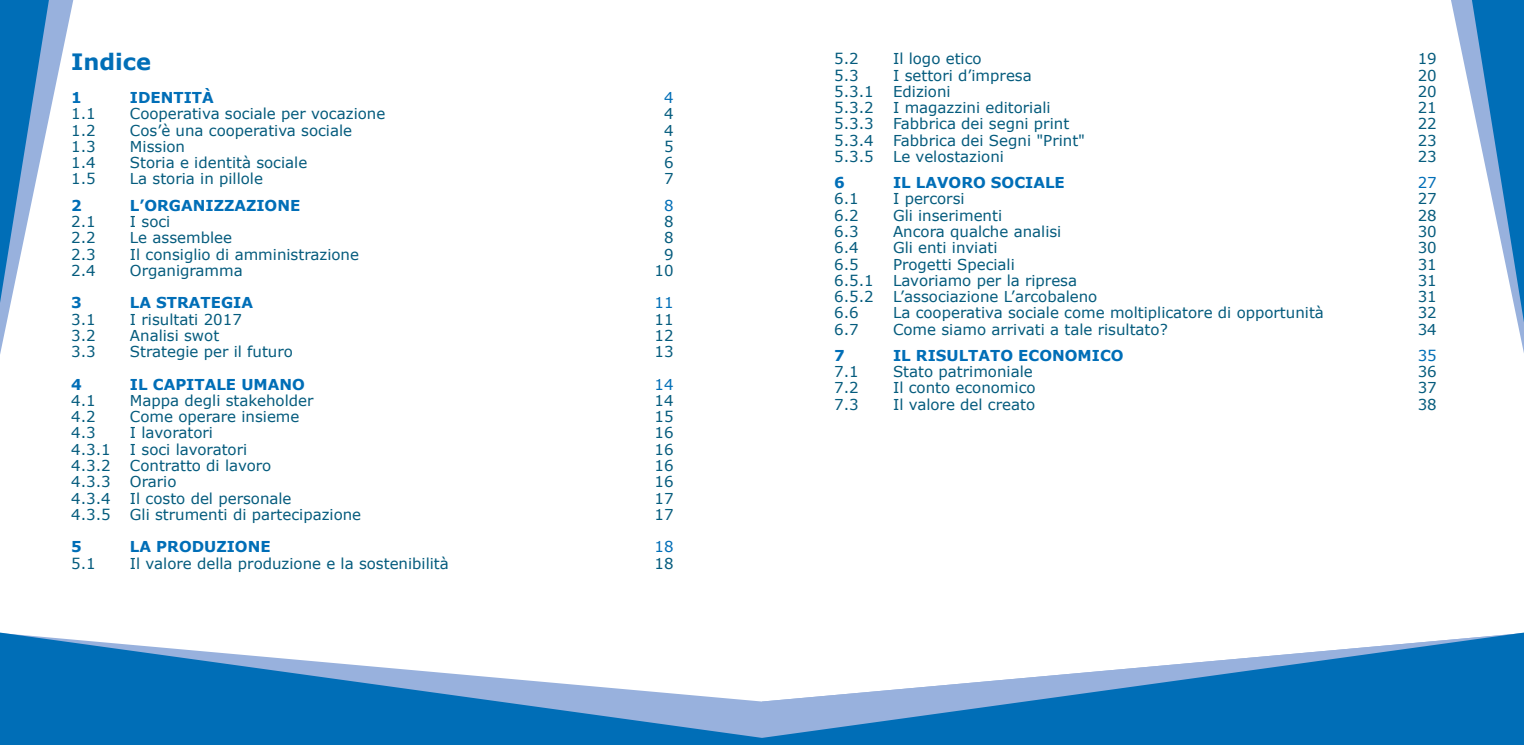
<style>
.page{position:relative;width:1524px;height:745px;background:#fff}
.page>*{position:absolute;margin:0;border:0;box-sizing:border-box;transform-origin:0 0}
.t1{font:700 22.5px "Verdana";color:#006eb7}
.t2{font:15px "Verdana";color:#045b7d}
.t3{font:700 15px "Verdana";color:#006eb7}
.t4{font:15px "Verdana";color:#006eb7}
</style>
<div class="page">
<svg style="left:87px;top:640px;width:675px;height:104px;fill:#006eb7"></svg>
<svg style="left:60px;top:0;width:27px;height:744px"></svg>
<svg style="left:1460px;top:0;width:64px;height:353px"></svg>
<svg style="left:0;top:0;width:60px;height:744px"></svg>
<svg style="left:762px;top:632px;width:762px;height:112px;fill:#006eb7"></svg>
<h1 class="t1" style="left:71px;top:46px;width:81px">Indice</h1>
<p class="t2" style="left:834px;top:49px;width:26px">5.2</p>
<p class="t2" style="left:893px;top:49px;width:90px">Il logo etico</p>
<p class="t2" style="left:1417px;top:49px;width:21px">19</p>
<p class="t2" style="left:834px;top:65px;width:26px">5.3</p>
<p class="t2" style="left:893px;top:65px;width:140px">I settori d’impresa</p>
<p class="t2" style="left:1417px;top:65px;width:21px">20</p>
<p class="t2" style="left:834px;top:81px;width:41px">5.3.1</p>
<p class="t2" style="left:893px;top:81px;width:59px">Edizioni</p>
<p class="t2" style="left:1417px;top:81px;width:21px">20</p>
<p class="t2" style="left:834px;top:97px;width:41px">5.3.2</p>
<p class="t2" style="left:893px;top:97px;width:159px">I magazzini editoriali</p>
<p class="t2" style="left:1417px;top:97px;width:21px">21</p>
<p class="t2" style="left:834px;top:113px;width:41px">5.3.3</p>
<p class="t2" style="left:893px;top:113px;width:178px">Fabbrica dei segni print</p>
<p class="t2" style="left:1417px;top:113px;width:21px">22</p>
<p class="t2" style="left:834px;top:130px;width:41px">5.3.4</p>
<p class="t2" style="left:893px;top:130px;width:194px">Fabbrica dei Segni "Print"</p>
<p class="t2" style="left:1417px;top:130px;width:21px">23</p>
<p class="t2" style="left:834px;top:146px;width:41px">5.3.5</p>
<p class="t2" style="left:893px;top:146px;width:112px">Le velostazioni</p>
<p class="t2" style="left:1417px;top:146px;width:21px">23</p>
<p class="t3" style="left:834px;top:172px;width:12px">6</p>
<p class="t3" style="left:893px;top:172px;width:173px">IL LAVORO SOCIALE</p>
<p class="t4" style="left:1417px;top:172px;width:21px">27</p>
<p class="t2" style="left:834px;top:188px;width:26px">6.1</p>
<p class="t2" style="left:893px;top:188px;width:73px">I percorsi</p>
<p class="t2" style="left:1417px;top:188px;width:21px">27</p>
<p class="t2" style="left:834px;top:205px;width:26px">6.2</p>
<p class="t2" style="left:893px;top:205px;width:111px">Gli inserimenti</p>
<p class="t2" style="left:1417px;top:205px;width:21px">28</p>
<p class="t2" style="left:834px;top:221px;width:26px">6.3</p>
<p class="t2" style="left:893px;top:221px;width:170px">Ancora qualche analisi</p>
<p class="t2" style="left:1417px;top:221px;width:21px">30</p>
<p class="t2" style="left:834px;top:237px;width:26px">6.4</p>
<p class="t2" style="left:893px;top:237px;width:106px">Gli enti inviati</p>
<p class="t2" style="left:1417px;top:237px;width:21px">30</p>
<p class="t2" style="left:834px;top:253px;width:26px">6.5</p>
<p class="t2" style="left:893px;top:253px;width:123px">Progetti Speciali</p>
<p class="t2" style="left:1417px;top:253px;width:21px">31</p>
<p class="t2" style="left:834px;top:270px;width:41px">6.5.1</p>
<p class="t2" style="left:893px;top:270px;width:186px">Lavoriamo per la ripresa</p>
<p class="t2" style="left:1417px;top:270px;width:21px">31</p>
<p class="t2" style="left:834px;top:286px;width:41px">6.5.2</p>
<p class="t2" style="left:893px;top:286px;width:206px">L’associazione L’arcobaleno</p>
<p class="t2" style="left:1417px;top:286px;width:21px">31</p>
<p class="t2" style="left:834px;top:302px;width:26px">6.6</p>
<p class="t2" style="left:893px;top:302px;width:432px">La cooperativa sociale come moltiplicatore di opportunità</p>
<p class="t2" style="left:1417px;top:302px;width:21px">32</p>
<p class="t2" style="left:834px;top:318px;width:26px">6.7</p>
<p class="t2" style="left:893px;top:318px;width:276px">Come siamo arrivati a tale risultato?</p>
<p class="t2" style="left:1417px;top:318px;width:21px">34</p>
<p class="t3" style="left:834px;top:344px;width:12px">7</p>
<p class="t3" style="left:893px;top:344px;width:232px">IL RISULTATO ECONOMICO</p>
<p class="t4" style="left:1417px;top:345px;width:21px">35</p>
<p class="t2" style="left:834px;top:361px;width:26px">7.1</p>
<p class="t2" style="left:893px;top:361px;width:141px">Stato patrimoniale</p>
<p class="t2" style="left:1417px;top:361px;width:21px">36</p>
<p class="t2" style="left:834px;top:377px;width:26px">7.2</p>
<p class="t2" style="left:893px;top:377px;width:144px">Il conto economico</p>
<p class="t2" style="left:1417px;top:377px;width:21px">37</p>
<p class="t2" style="left:834px;top:393px;width:26px">7.3</p>
<p class="t2" style="left:893px;top:393px;width:144px">Il valore del creato</p>
<p class="t2" style="left:1417px;top:393px;width:21px">38</p>
<p class="t3" style="left:71px;top:87px;width:12px">1</p>
<p class="t3" style="left:130px;top:87px;width:85px">IDENTITÀ</p>
<p class="t4" style="left:664px;top:87px;width:11px">4</p>
<p class="t2" style="left:71px;top:103px;width:26px">1.1</p>
<p class="t2" style="left:130px;top:103px;width:257px">Cooperativa sociale per vocazione</p>
<p class="t2" style="left:664px;top:103px;width:11px">4</p>
<p class="t2" style="left:71px;top:120px;width:26px">1.2</p>
<p class="t2" style="left:130px;top:120px;width:224px">Cos’è una cooperativa sociale</p>
<p class="t2" style="left:664px;top:120px;width:11px">4</p>
<p class="t2" style="left:71px;top:136px;width:26px">1.3</p>
<p class="t2" style="left:130px;top:136px;width:57px">Mission</p>
<p class="t2" style="left:664px;top:136px;width:11px">5</p>
<p class="t2" style="left:71px;top:152px;width:26px">1.4</p>
<p class="t2" style="left:130px;top:152px;width:179px">Storia e identità sociale</p>
<p class="t2" style="left:664px;top:152px;width:11px">6</p>
<p class="t2" style="left:71px;top:168px;width:26px">1.5</p>
<p class="t2" style="left:130px;top:168px;width:135px">La storia in pillole</p>
<p class="t2" style="left:664px;top:168px;width:11px">7</p>
<p class="t3" style="left:71px;top:194px;width:12px">2</p>
<p class="t3" style="left:130px;top:194px;width:172px">L’ORGANIZZAZIONE</p>
<p class="t4" style="left:664px;top:195px;width:11px">8</p>
<p class="t2" style="left:71px;top:211px;width:26px">2.1</p>
<p class="t2" style="left:130px;top:211px;width:42px">I soci</p>
<p class="t2" style="left:664px;top:211px;width:11px">8</p>
<p class="t2" style="left:71px;top:227px;width:26px">2.2</p>
<p class="t2" style="left:130px;top:227px;width:104px">Le assemblee</p>
<p class="t2" style="left:664px;top:227px;width:11px">8</p>
<p class="t2" style="left:71px;top:243px;width:26px">2.3</p>
<p class="t2" style="left:130px;top:243px;width:231px">Il consiglio di amministrazione</p>
<p class="t2" style="left:664px;top:243px;width:11px">9</p>
<p class="t2" style="left:71px;top:260px;width:26px">2.4</p>
<p class="t2" style="left:130px;top:260px;width:114px">Organigramma</p>
<p class="t2" style="left:654px;top:260px;width:21px">10</p>
<p class="t3" style="left:71px;top:292px;width:12px">3</p>
<p class="t3" style="left:130px;top:292px;width:125px">LA STRATEGIA</p>
<p class="t4" style="left:654px;top:292px;width:21px">11</p>
<p class="t2" style="left:71px;top:308px;width:26px">3.1</p>
<p class="t2" style="left:130px;top:308px;width:113px">I risultati 2017</p>
<p class="t2" style="left:654px;top:308px;width:21px">11</p>
<p class="t2" style="left:71px;top:325px;width:26px">3.2</p>
<p class="t2" style="left:130px;top:325px;width:91px">Analisi swot</p>
<p class="t2" style="left:654px;top:325px;width:21px">12</p>
<p class="t2" style="left:71px;top:341px;width:26px">3.3</p>
<p class="t2" style="left:130px;top:341px;width:165px">Strategie per il futuro</p>
<p class="t2" style="left:654px;top:341px;width:21px">13</p>
<p class="t3" style="left:71px;top:373px;width:12px">4</p>
<p class="t3" style="left:130px;top:373px;width:176px">IL CAPITALE UMANO</p>
<p class="t4" style="left:654px;top:373px;width:21px">14</p>
<p class="t2" style="left:71px;top:390px;width:26px">4.1</p>
<p class="t2" style="left:130px;top:390px;width:185px">Mappa degli stakeholder</p>
<p class="t2" style="left:654px;top:390px;width:21px">14</p>
<p class="t2" style="left:71px;top:406px;width:26px">4.2</p>
<p class="t2" style="left:130px;top:406px;width:171px">Come operare insieme</p>
<p class="t2" style="left:654px;top:406px;width:21px">15</p>
<p class="t2" style="left:71px;top:422px;width:26px">4.3</p>
<p class="t2" style="left:130px;top:422px;width:85px">I lavoratori</p>
<p class="t2" style="left:654px;top:422px;width:21px">16</p>
<p class="t2" style="left:71px;top:438px;width:41px">4.3.1</p>
<p class="t2" style="left:130px;top:438px;width:119px">I soci lavoratori</p>
<p class="t2" style="left:654px;top:438px;width:21px">16</p>
<p class="t2" style="left:71px;top:455px;width:41px">4.3.2</p>
<p class="t2" style="left:130px;top:455px;width:143px">Contratto di lavoro</p>
<p class="t2" style="left:654px;top:455px;width:21px">16</p>
<p class="t2" style="left:71px;top:471px;width:41px">4.3.3</p>
<p class="t2" style="left:130px;top:471px;width:48px">Orario</p>
<p class="t2" style="left:654px;top:471px;width:21px">16</p>
<p class="t2" style="left:71px;top:487px;width:41px">4.3.4</p>
<p class="t2" style="left:130px;top:487px;width:163px">Il costo del personale</p>
<p class="t2" style="left:654px;top:487px;width:21px">17</p>
<p class="t2" style="left:71px;top:503px;width:41px">4.3.5</p>
<p class="t2" style="left:130px;top:503px;width:233px">Gli strumenti di partecipazione</p>
<p class="t2" style="left:654px;top:503px;width:21px">17</p>
<p class="t3" style="left:71px;top:536px;width:12px">5</p>
<p class="t3" style="left:130px;top:536px;width:142px">LA PRODUZIONE</p>
<p class="t4" style="left:654px;top:536px;width:21px">18</p>
<p class="t2" style="left:71px;top:552px;width:26px">5.1</p>
<p class="t2" style="left:130px;top:552px;width:320px">Il valore della produzione e la sostenibilità</p>
<p class="t2" style="left:654px;top:552px;width:21px">18</p>
</div>
